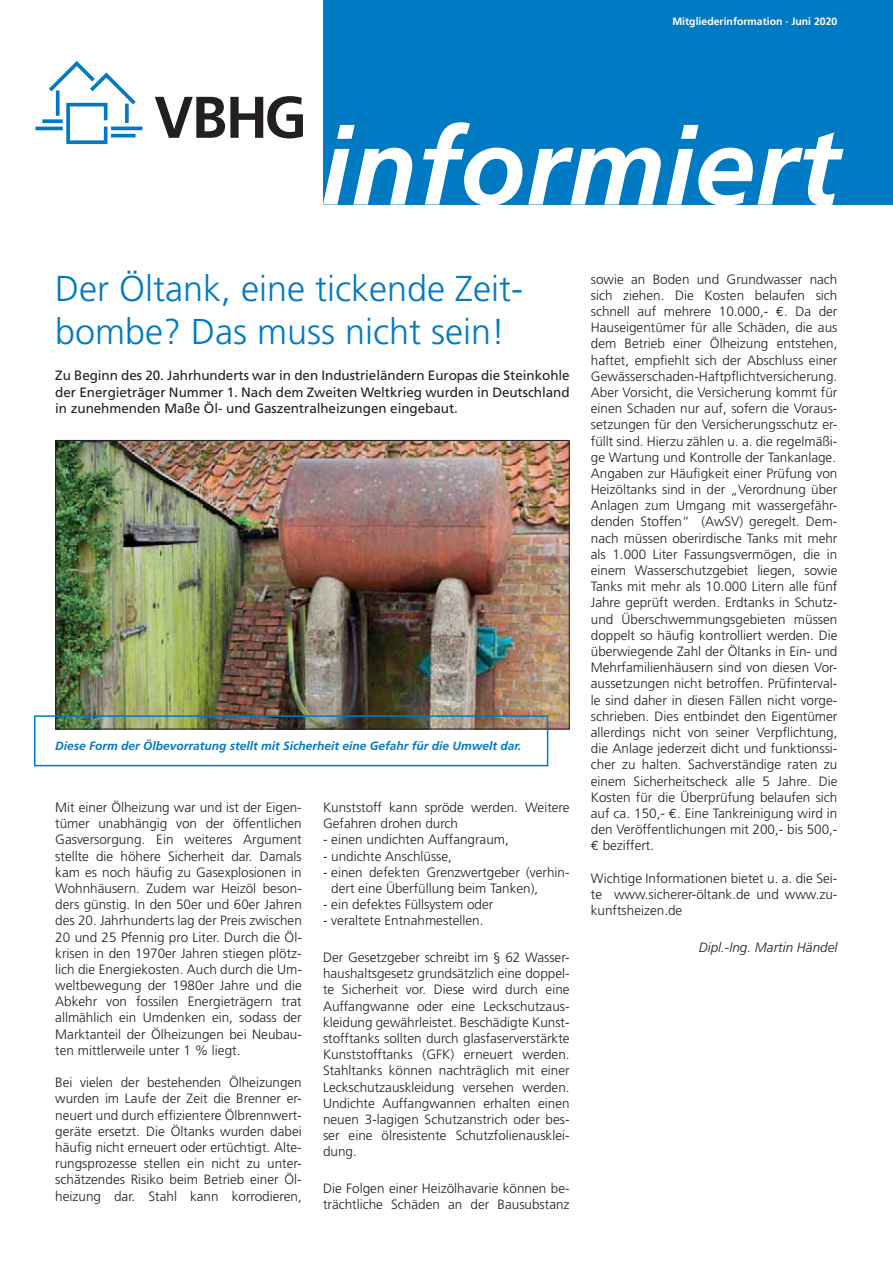
<style>
.page{position:relative;width:893px;height:1263px;background:#fff}
.page>*{position:absolute;margin:0;border:0;box-sizing:border-box;transform-origin:0 0}
.t1{font:italic 700 108px "Frutiger";letter-spacing:.005em;color:#fff}
.t2{font:300 36px/43.2px "Frutiger";color:#007ac2}
.t3{font:300 13.5px/16.2px "Frutiger";color:#231f20;text-align:justify}
.t4{font:13.5px/16.2px "Frutiger";letter-spacing:-.005em;color:#231f20;text-align:justify}
.t5{font:italic 300 13.5px "Frutiger";color:#231f20}
.t6{font:italic 700 12px "Frutiger";color:#007ac2}
.t7{font:700 10.5px "Frutiger";color:#fff}
.s1{font-family:"Euro Mono";font-weight:400}
</style>
<div class="page">
<div style="left:323px;top:0;width:570px;height:204px;background:#007ac2"></div>
<svg style="left:155px;top:96px;width:148px;height:42px"></svg>
<hr style="left:111px;top:127px;width:31px;height:3px;background:#007ac2">
<svg style="left:42px;top:119px;width:3px;height:4px"></svg>
<hr style="left:35px;top:127px;width:28px;height:3px;background:#007ac2">
<svg style="left:45px;top:61px;width:95px;height:84px"></svg>
<img style="left:57px;top:442px;width:511px;height:285px">
<div style="left:55px;top:440px;width:515px;height:289px;border:1px solid #231f20"></div>
<div style="left:34px;top:715px;width:514px;height:51px;border:2px solid #007ac2"></div>
<p class="t7" style="left:672px;top:18px;width:167px">Mitgliederinformation · Juni 2020</p>
<h1 class="t1" style="left:321px;top:124px;width:520px">informiert</h1>
<h2 class="t2" style="left:55px;top:270px;width:469px">Der Öltank, eine tickende Zeit&shy;bombe? Das muss nicht sein!</h2>
<p class="t4" style="left:55px;top:369px;width:516px">Zu Beginn des 20. Jahrhunderts war in den Industrieländern Europas die Steinkohle der Energieträger Nummer 1. Nach dem Zweiten Weltkrieg wurden in Deutschland in zunehmenden Maße Öl- und Gaszentralheizungen eingebaut.</p>
<p class="t6" style="left:55px;top:741px;width:468px">Diese Form der Ölbevorratung stellt mit Sicherheit eine Gefahr für die Umwelt dar.</p>
<p class="t3" style="left:55px;top:800px;width:248px">Mit einer Ölheizung war und ist der Eigen&shy;tümer unabhängig von der öffentlichen Gasversorgung. Ein weiteres Argument stellte die höhere Sicherheit dar. Damals kam es noch häufig zu Gasexplosionen in Wohnhäusern. Zudem war Heizöl beson&shy;ders günstig. In den 50er und 60er Jahren des 20. Jahrhunderts lag der Preis zwischen 20 und 25 Pfennig pro Liter. Durch die Öl&shy;krisen in den 1970er Jahren stiegen plötz&shy;lich die Energiekosten. Auch durch die Um&shy;weltbewegung der 1980er Jahre und die Abkehr von fossilen Energieträgern trat allmählich ein Umdenken ein, sodass der Marktanteil der Ölheizungen bei Neubau&shy;ten mittlerweile unter 1 % liegt.</p>
<p class="t3" style="left:55px;top:1076px;width:248px">Bei vielen der bestehenden Ölheizungen wurden im Laufe der Zeit die Brenner er&shy;neuert und durch effizientere Ölbrennwert&shy;geräte ersetzt. Die Öltanks wurden dabei häufig nicht erneuert oder ertüchtigt. Alte&shy;rungsprozesse stellen ein nicht zu unter&shy;schätzendes Risiko beim Betrieb einer Öl&shy;heizung dar. Stahl kann korrodieren,</p>
<p class="t3" style="left:323px;top:800px;width:248px">Kunststoff kann spröde werden. Weitere<br>Gefahren drohen durch</p>
<p class="t3" style="left:323px;top:833px;width:187px">- einen undichten Auffangraum,</p>
<p class="t3" style="left:323px;top:849px;width:130px">- undichte Anschlüsse,</p>
<p class="t3" style="left:331px;top:865px;width:240px;text-indent:-8px">- einen defekten Grenzwertgeber (verhin&shy;dert eine Überfüllung beim Tanken),</p>
<p class="t3" style="left:323px;top:897px;width:172px">- ein defektes Füllsystem oder</p>
<p class="t3" style="left:323px;top:914px;width:162px">- veraltete Entnahmestellen.</p>
<p class="t3" style="left:323px;top:950px;width:248px">Der Gesetzgeber schreibt im § 62 Wasser&shy;haushaltsgesetz grundsätzlich eine doppel&shy;te Sicherheit vor. Diese wird durch eine Auffangwanne oder eine Leckschutzaus&shy;kleidung gewährleistet. Beschädigte Kunst&shy;stofftanks sollten durch glasfaserverstärkte Kunststofftanks (GFK) erneuert werden.<br>Stahltanks können nachträglich mit einer Leckschutzauskleidung versehen werden.<br>Undichte Auffangwannen erhalten einen neuen 3-lagigen Schutzanstrich oder bes&shy;ser eine ölresistente Schutzfolienausklei&shy;dung.</p>
<p class="t3" style="left:323px;top:1181px;width:248px">Die Folgen einer Heizölhavarie können be&shy;trächtliche Schäden an der Bausubstanz</p>
<p class="t3" style="left:591px;top:272px;width:248px">sowie an Boden und Grundwasser nach sich ziehen. Die Kosten belaufen sich schnell auf mehrere 10.000,- <span class="s1">€</span>. Da der Hauseigentümer für alle Schäden, die aus dem Betrieb einer Ölheizung entstehen, haftet, empfiehlt sich der Abschluss einer Gewässerschaden-Haftpflichtversicherung.<br>Aber Vorsicht, die Versicherung kommt für einen Schaden nur auf, sofern die Voraus&shy;setzungen für den Versicherungsschutz er&shy;füllt sind. Hierzu zählen u. a. die regelmäßi&shy;ge Wartung und Kontrolle der Tankanlage.<br>Angaben zur Häufigkeit einer Prüfung von Heizöltanks sind in der „Verordnung über Anlagen zum Umgang mit wassergefähr&shy;denden Stoffen“ (AwSV) geregelt. Dem&shy;nach müssen oberirdische Tanks mit mehr als 1.000 Liter Fassungsvermögen, die in einem Wasserschutzgebiet liegen, sowie Tanks mit mehr als 10.000 Litern alle fünf Jahre geprüft werden. Erdtanks in Schutz&shy;und Überschwemmungsgebieten müssen doppelt so häufig kontrolliert werden. Die überwiegende Zahl der Öltanks in Ein- und Mehrfamilienhäusern sind von diesen Vor&shy;aussetzungen nicht betroffen. Prüfinterval&shy;le sind daher in diesen Fällen nicht vorge&shy;schrieben. Dies entbindet den Eigentümer allerdings nicht von seiner Verpflichtung, die Anlage jederzeit dicht und funktionssi&shy;cher zu halten. Sachverständige raten zu einem Sicherheitscheck alle 5 Jahre. Die Kosten für die Überprüfung belaufen sich auf ca. 150,- <span class="s1">€</span>. Eine Tankreinigung wird in den Veröffentlichungen mit 200,- bis 500,- <span class="s1">€</span> beziffert.</p>
<p class="t3" style="left:591px;top:871px;width:248px">Wichtige Informationen bietet u. a. die Sei&shy;te www.sicherer-öltank.de und www.zu&shy;kunftsheizen.de</p>
<p class="t5" style="left:699px;top:942px;width:140px">Dipl.-Ing. Martin Händel</p>
</div>
